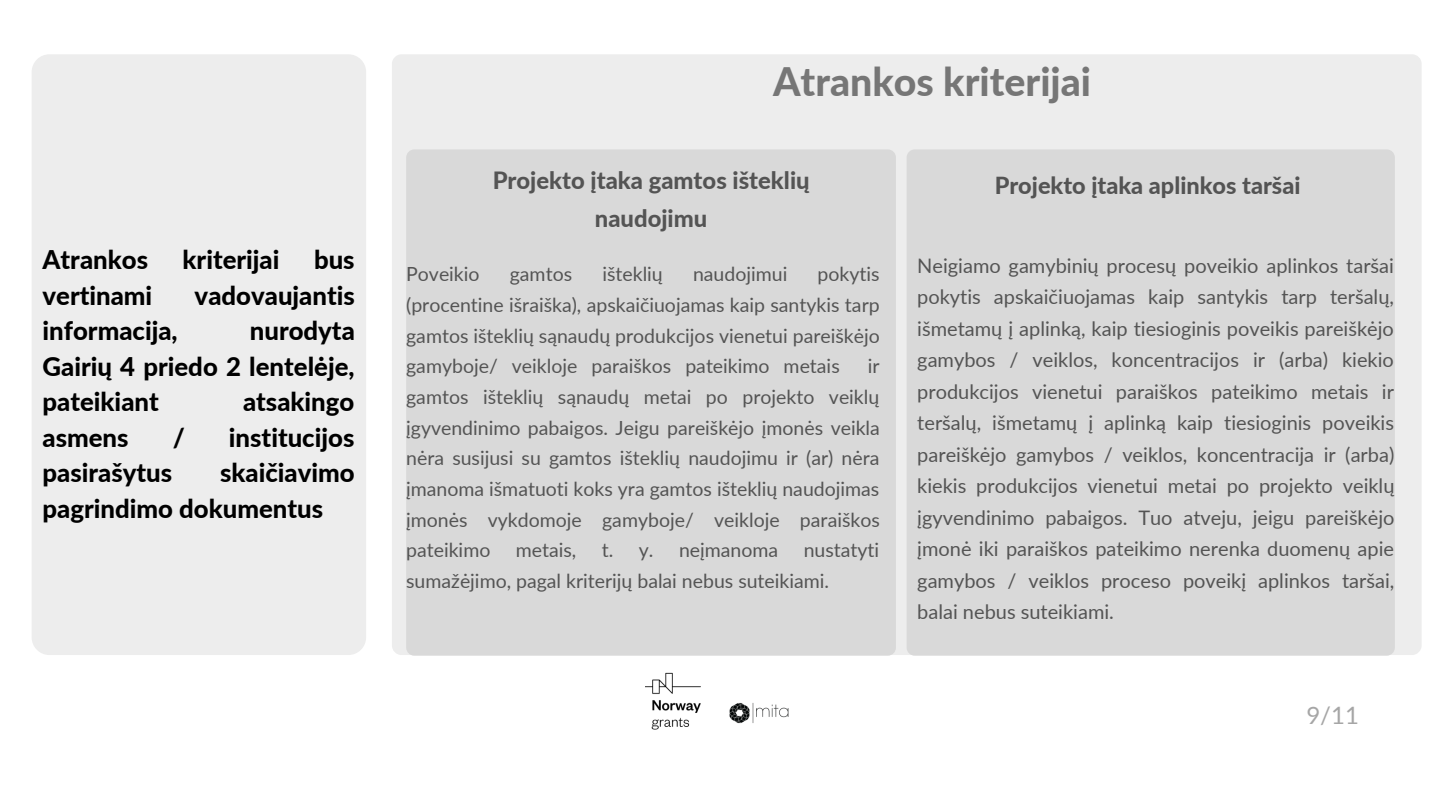
<style>
.page{position:relative;width:1440px;height:810px;background:#fff}
.page>*{position:absolute;margin:0;border:0;box-sizing:border-box;transform-origin:0 0}
.t1{font:800 39.3px "Lato";color:#767676}
.t2{font:800 25.7px/35.5px "Lato";color:#000;text-align:justify}
.t3{font:24px "Lato";color:#a6a6a6}
.t4{font:800 23.8px "Lato";color:#545454}
.t5{font:800 23.5px "Lato";color:#545454}
.t6{font:20px/31.5px "Lato";color:#545454;text-align:justify}
.t7{font:19.5px/30.6px "Lato";color:#545454;text-align:justify}
</style>
<div class="page">
<div style="left:392px;top:54px;width:1030px;height:601px;background:#ededed;border-radius:10px"></div>
<div style="left:406px;top:149px;width:490px;height:507px;background:#d9d9d9;border-radius:8px"></div>
<div style="left:32px;top:54px;width:334px;height:601px;background:#ededed;border-radius:18px"></div>
<div style="left:907px;top:149px;width:488px;height:507px;background:#d9d9d9;border-radius:8px"></div>
<img style="left:646px;top:672px;width:55px;height:57px">
<img style="left:729px;top:703px;width:60px;height:21px">
<p class="t2" style="left:43px;top:241px;width:107px">Atrankos</p>
<p class="t2" style="left:183px;top:241px;width:98px">kriterijai</p>
<p class="t2" style="left:314px;top:241px;width:42px">bus</p>
<p class="t2" style="left:43px;top:277px;width:111px">vertinami</p>
<p class="t2" style="left:195px;top:277px;width:162px">vadovaujantis</p>
<p class="t2" style="left:43px;top:312px;width:137px">informacija,</p>
<p class="t2" style="left:43px;top:312px;width:314px;text-indent:207px">nurodyta Gairių 4 priedo 2 lentelėje, pateikiant</p>
<p class="t2" style="left:243px;top:383px;width:113px">atsakingo</p>
<p class="t2" style="left:43px;top:419px;width:88px">asmens</p>
<p class="t2" style="left:173px;top:419px;width:14px">/</p>
<p class="t2" style="left:229px;top:419px;width:127px">institucijos</p>
<p class="t2" style="left:43px;top:454px;width:131px">pasirašytus</p>
<p class="t2" style="left:43px;top:454px;width:314px;text-indent:178px">skaičiavimo pagrindimo dokumentus</p>
<p class="t1" style="left:773px;top:58px;width:320px">Atrankos kriterijai</p>
<p class="t4" style="left:493px;top:166px;width:318px">Projekto įtaka gamtos išteklių</p>
<p class="t5" style="left:995px;top:171px;width:307px">Projekto įtaka aplinkos taršai</p>
<p class="t4" style="left:595px;top:203px;width:114px">naudojimu</p>
<p class="t7" style="left:406px;top:259px;width:475px;text-indent:411px">pokytis (procentine išraiška), apskaičiuojamas kaip santykis tarp gamtos išteklių sąnaudų produkcijos vienetui pareiškėjo gamyboje/ veikloje paraiškos pateikimo metais</p>
<p class="t7" style="left:406px;top:259px;width:75px">Poveikio</p>
<p class="t7" style="left:510px;top:259px;width:64px">gamtos</p>
<p class="t7" style="left:602px;top:259px;width:62px">išteklių</p>
<p class="t7" style="left:693px;top:259px;width:96px">naudojimui</p>
<p class="t7" style="left:406px;top:351px;width:475px;text-indent:462px">ir gamtos išteklių sąnaudų metai po projekto veiklų įgyvendinimo pabaigos. Jeigu pareiškėjo įmonės veikla nėra susijusi su gamtos išteklių naudojimu ir (ar) nėra įmanoma išmatuoti koks yra gamtos išteklių naudojimas įmonės vykdomoje gamyboje/ veikloje paraiškos pateikimo</p>
<p class="t7" style="left:406px;top:534px;width:475px;text-indent:398px">nustatyti sumažėjimo, pagal kriterijų balai nebus suteikiami.</p>
<p class="t7" style="left:516px;top:534px;width:62px">metais,</p>
<p class="t7" style="left:602px;top:534px;width:53px">t. y.</p>
<p class="t7" style="left:679px;top:534px;width:101px">neįmanoma</p>
<p class="t6" style="left:917px;top:249px;width:479px">Neigiamo gamybinių procesų poveikio aplinkos taršai pokytis apskaičiuojamas kaip santykis tarp teršalų, išmetamų į aplinką, kaip tiesioginis poveikis pareiškėjo gamybos / veiklos, koncentracijos ir (arba) kiekio produkcijos vienetui paraiškos pateikimo metais ir teršalų, išmetamų į aplinką kaip tiesioginis poveikis pareiškėjo gamybos / veiklos, koncentracija ir (arba) kiekis produkcijos vienetui metai po projekto veiklų įgyvendinimo pabaigos. Tuo atveju, jeigu pareiškėjo įmonė iki paraiškos pateikimo nerenka duomenų apie gamybos / veiklos proceso poveikį aplinkos taršai, balai nebus suteikiami.</p>
<p class="t3" style="left:1306px;top:700px;width:54px">9/11</p>
</div>
